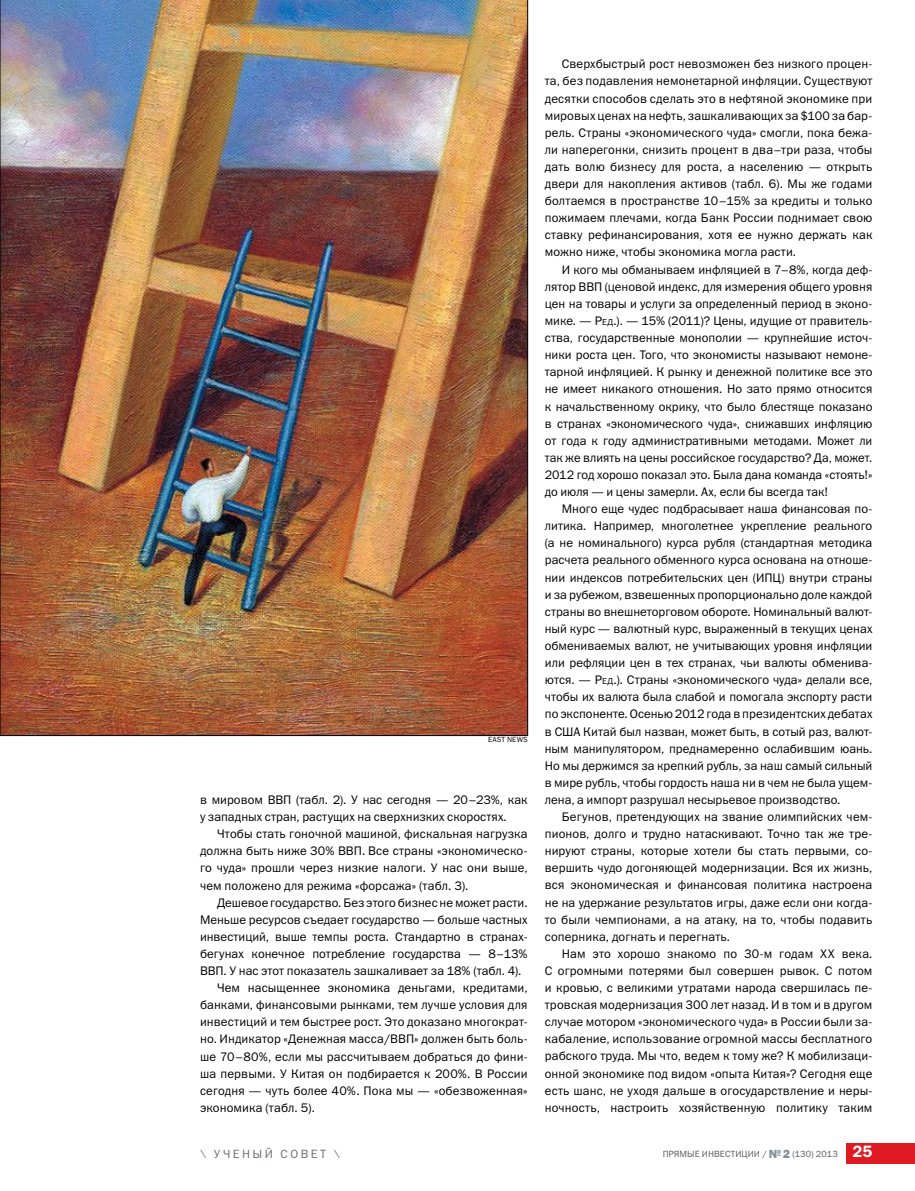
<style>
.page{position:relative;width:915px;height:1191px;background:#fff}
.page>*{position:absolute;margin:0;border:0;box-sizing:border-box;transform-origin:0 0}
.t1{font:12.45px/17.1px "Franklin Gothic Book ITC";letter-spacing:.01em;color:#000;text-align:justify}
.t2{font:12px "Franklin Gothic Book ITC";letter-spacing:.205em;color:#6d6f71}
.t3{font:9px "Franklin Gothic Book ITC";letter-spacing:.01em;color:#58595b}
.t4{font:7.5px "Franklin Gothic Book ITC";letter-spacing:.015em;color:#000}
.s1{font-style:inherit}
.s2{font-size:8.7px}
.s3{font-family:"Franklin Gothic Heavy ITC";font-size:12px;color:#879197}
.s4{font-family:"Franklin Gothic Demi ITC";font-size:16.5px;color:#fff}
</style>
<div class="page">
<img style="left:0;top:0;width:528px;height:736px">
<div style="left:846px;top:1142px;width:68px;height:21px;background:#df1a22"></div>
<p class="t4" style="left:488px;top:735px;width:41px">EAST NEWS</p>
<p class="t1" style="left:200px;top:791px;width:329px">в мировом ВВП (табл. 2). У нас сегодня — 20–23%, как у западных стран, растущих на сверхнизких скоростях.</p>
<p class="t1" style="left:200px;top:825px;width:329px;text-indent:17px">Чтобы стать гоночной машиной, фискальная нагрузка должна быть ниже 30% ВВП. Все страны «экономическо&shy;го чуда» прошли через низкие налоги. У нас они выше, чем положено для режима «форсажа» (табл. 3).</p>
<p class="t1" style="left:217px;top:893px;width:312px">Дешевое государство. Без этого бизнес не может расти.</p>
<p class="t1" style="left:200px;top:910px;width:329px">Меньше ресурсов съедает государство — больше частных</p>
<p class="t1" style="left:200px;top:927px;width:329px">инвестиций, выше темпы роста. Стандартно в странах-</p>
<p class="t1" style="left:200px;top:944px;width:329px">бегунах конечное потребление государства — 8–13%</p>
<p class="t1" style="left:200px;top:962px;width:323px">ВВП. У нас этот показатель зашкаливает за 18% (табл. 4).</p>
<p class="t1" style="left:217px;top:979px;width:312px">Чем насыщеннее экономика деньгами, кредитами,</p>
<p class="t1" style="left:200px;top:996px;width:329px">банками, финансовыми рынками, тем лучше условия для</p>
<p class="t1" style="left:200px;top:1013px;width:329px">инвестиций и тем быстрее рост. Это доказано многократ-</p>
<p class="t1" style="left:200px;top:1030px;width:329px">но. Индикатор «Денежная масса/ВВП» должен быть боль-</p>
<p class="t1" style="left:200px;top:1047px;width:329px">ше 70–80%, если мы рассчитываем добраться до фини-</p>
<p class="t1" style="left:200px;top:1064px;width:329px">ша первыми. У Китая он подбирается к 200%. В России</p>
<p class="t1" style="left:200px;top:1081px;width:329px">сегодня — чуть более 40%. Пока мы — «обезвоженная»</p>
<p class="t1" style="left:200px;top:1098px;width:116px">экономика (табл. 5).</p>
<p class="t1" style="left:544px;top:55px;width:329px;text-indent:17px">Сверхбыстрый рост невозможен без низкого процен&shy;та, без подавления немонетарной инфляции. Существуют десятки способов сделать это в нефтяной экономике при мировых ценах на нефть, зашкаливающих за $100 за бар&shy;рель. Страны «экономического чуда» смогли, пока бежа&shy;ли наперегонки, снизить процент в два–три раза, чтобы дать волю бизнесу для роста, а населению — открыть двери для накопления активов (табл. 6). Мы же годами болтаемся в пространстве 10–15% за кредиты и только пожимаем плечами, когда Банк России поднимает свою ставку рефинансирования, хотя ее нужно держать как можно ниже, чтобы экономика могла расти.</p>
<p class="t1" style="left:544px;top:260px;width:329px;text-indent:17px">И кого мы обманываем инфляцией в 7–8%, когда деф&shy;лятор ВВП (ценовой индекс, для измерения общего уровня цен на товары и услуги за определенный период в эконо&shy;мике. — <span class="s1">Р</span><span class="s2">ед</span><span class="s1">.</span>). — 15% (2011)? Цены, идущие от правитель&shy;ства, государственные монополии — крупнейшие источ&shy;ники роста цен. Того, что экономисты называют немоне&shy;тарной инфляцией. К рынку и денежной политике все это не имеет никакого отношения. Но зато прямо относится к начальственному окрику, что было блестяще показано в странах «экономического чуда», снижавших инфляцию от года к году административными методами. Может ли так же влиять на цены российское государство? Да, может.<br>2012 год хорошо показал это. Была дана команда «стоять!» до июля — и цены замерли. Ах, если бы всегда так!</p>
<p class="t1" style="left:544px;top:500px;width:329px;text-indent:17px">Много еще чудес подбрасывает наша финансовая по&shy;литика. Например, многолетнее укрепление реального (а не номинального) курса рубля (стандартная методика расчета реального обменного курса основана на отноше&shy;нии индексов потребительских цен (ИПЦ) внутри страны и за рубежом, взвешенных пропорционально доле каждой страны во внешнеторговом обороте. Номинальный валют&shy;ный курс — валютный курс, выраженный в текущих ценах обмениваемых валют, не учитывающих уровня инфляции или рефляции цен в тех странах, чьи валюты обменива&shy;ются. — <span class="s1">Р</span><span class="s2">ед</span>.). Страны «экономического чуда» делали все, чтобы их валюта была слабой и помогала экспорту расти по экспоненте. Осенью 2012 года в президентских дебатах в США Китай был назван, может быть, в сотый раз, валют&shy;ным манипулятором, преднамеренно ослабившим юань.<br>Но мы держимся за крепкий рубль, за наш самый сильный в мире рубль, чтобы гордость наша ни в чем не была ущем&shy;лена, а импорт разрушал несырьевое производство.</p>
<p class="t1" style="left:544px;top:808px;width:329px;text-indent:17px">Бегунов, претендующих на звание олимпийских чем&shy;пионов, долго и трудно натаскивают. Точно так же тре&shy;нируют страны, которые хотели бы стать первыми, со&shy;вершить чудо догоняющей модернизации. Вся их жизнь, вся экономическая и финансовая политика настроена не на удержание результатов игры, даже если они когда&shy;то были чемпионами, а на атаку, на то, чтобы подавить соперника, догнать и перегнать.</p>
<p class="t1" style="left:544px;top:944px;width:329px;text-indent:17px">Нам это хорошо знакомо по 30‑м годам XX века.<br>С огромными потерями был совершен рывок. С потом и кровью, с великими утратами народа свершилась пе&shy;тровская модернизация 300 лет назад. И в том и в другом случае мотором «экономического чуда» в России были за&shy;кабаление, использование огромной массы бесплатного рабского труда. Мы что, ведем к тому же? К мобилизаци&shy;онной экономике под видом «опыта Китая»? Сегодня еще есть шанс, не уходя дальше в огосударствление и неры&shy;ночность, настроить хозяйственную политику таким</p>
<p class="t2" style="left:200px;top:1145px;width:141px">\ УЧЕНЫЙ СОВЕТ \</p>
<p class="t3" style="left:662px;top:1148px;width:211px">ПРЯМЫЕ ИНВЕСТИЦИИ / <span class="s3">№2</span> (130) 2013 <span class="s4">25</span></p>
</div>
